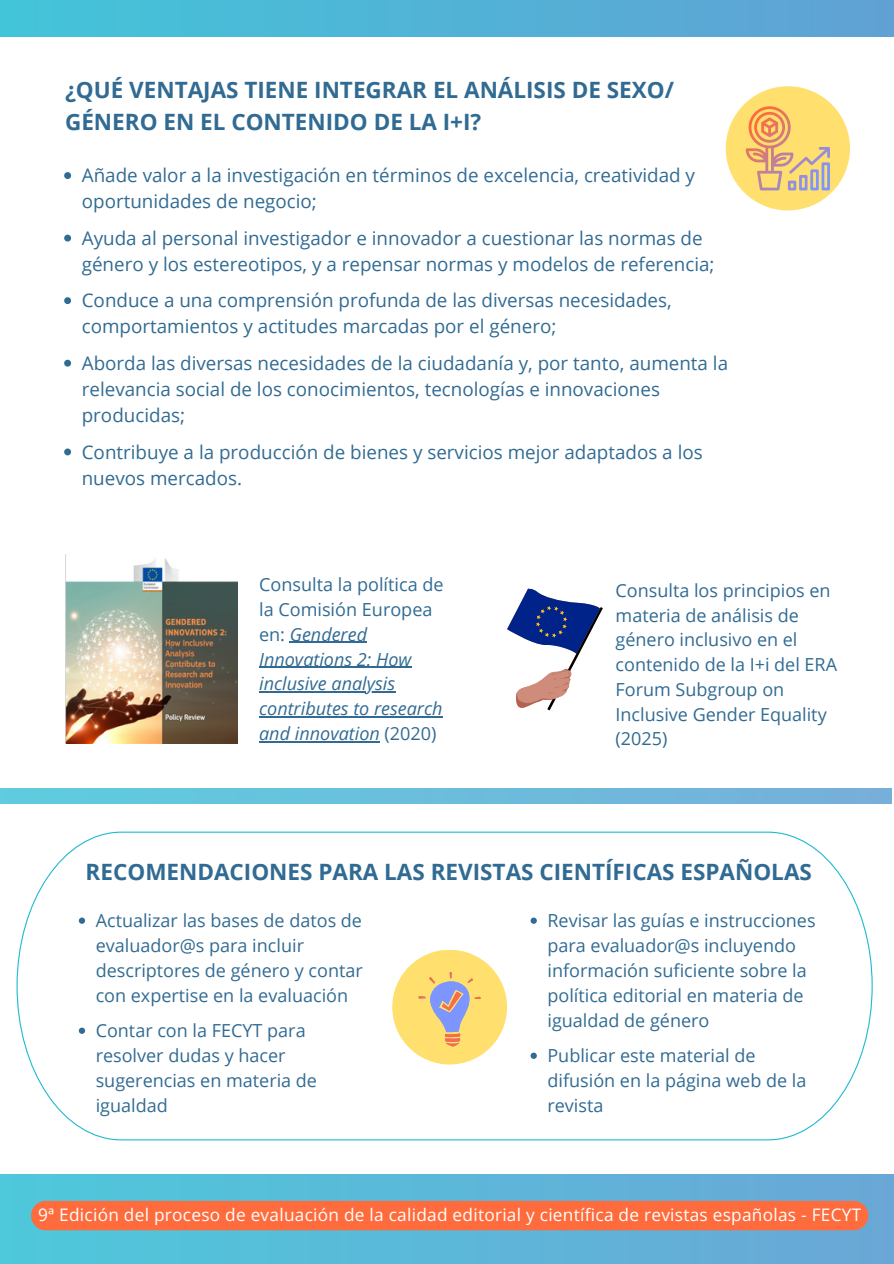
<style>
.page{position:relative;width:894px;height:1264px;background:#fff}
.page>*{position:absolute;margin:0;border:0;box-sizing:border-box;transform-origin:0 0}
.t1{font:700 22.5px/31.5px "Open Sans";color:#316b93}
.t2{font:18.75px/26.2px "Open Sans";color:#316b93}
.t3{font:18px/25px "Open Sans";color:#316b93}
.t4{font:italic 18px/24.8px "Open Sans";color:#316b93}
.t5{font:17.25px "Open Sans";letter-spacing:.015em;color:#fff}
.s1{font-style:italic}
.s2{font-style:normal}
</style>
<div class="page">
<svg style="left:16px;top:831px;width:855px;height:308px"></svg>
<svg style="left:0;top:1174px;width:893px;height:89px;background:#5cb7d7"></svg>
<svg style="left:0;top:788px;width:891px;height:15px;background:#6abddc"></svg>
<div style="left:1px;top:0;width:892px;height:36px;background:linear-gradient(to right,#43c5d9,#60a1d4)"></div>
<div style="left:392px;top:949px;width:115px;height:115px;background:#ffe06e;border-radius:50%"></div>
<svg style="left:418px;top:972px;width:62px;height:74px"></svg>
<div style="left:725px;top:86px;width:124px;height:124px;background:#ffe06e;border-radius:50%"></div>
<svg style="left:64px;top:172px;width:7px;height:7px"></svg>
<svg style="left:64px;top:235px;width:7px;height:6px"></svg>
<svg style="left:64px;top:297px;width:7px;height:7px"></svg>
<svg style="left:64px;top:360px;width:7px;height:6px"></svg>
<svg style="left:64px;top:448px;width:7px;height:7px"></svg>
<svg style="left:745px;top:106px;width:84px;height:84px"></svg>
<svg style="left:530px;top:917px;width:6px;height:6px"></svg>
<svg style="left:530px;top:1052px;width:6px;height:6px"></svg>
<div style="left:31px;top:1200px;width:837px;height:30px;background:#fe6c3d;border-radius:15px"></div>
<svg style="left:79px;top:917px;width:6px;height:6px"></svg>
<svg style="left:79px;top:1027px;width:6px;height:6px"></svg>
<hr style="left:290px;top:642px;width:77px;height:1px;background:#316b93">
<hr style="left:259px;top:666px;width:152px;height:1px;background:#316b93">
<hr style="left:259px;top:691px;width:136px;height:1px;background:#316b93">
<hr style="left:259px;top:716px;width:183px;height:1px;background:#316b93">
<hr style="left:259px;top:741px;width:121px;height:1px;background:#316b93">
<img style="left:65px;top:554px;width:172px;height:189px">
<svg style="left:507px;top:588px;width:95px;height:122px"></svg>
<h1 class="t1" style="left:65px;top:74px;width:610px">¿QUÉ VENTAJAS TIENE INTEGRAR EL ANÁLISIS DE SEXO/<br>GÉNERO EN EL CONTENIDO DE LA I+I?</h1>
<h1 class="t2" style="left:82px;top:162px;width:614px">Añade valor a la investigación en términos de excelencia, creatividad y oportunidades de negocio;</h1>
<p class="t2" style="left:82px;top:224px;width:634px">Ayuda al personal investigador e innovador a cuestionar las normas de género y los estereotipos, y a repensar normas y modelos de referencia;</p>
<p class="t2" style="left:82px;top:287px;width:591px">Conduce a una comprensión profunda de las diversas necesidades, comportamientos y actitudes marcadas por el género;</p>
<p class="t2" style="left:82px;top:349px;width:647px">Aborda las diversas necesidades de la ciudadanía y, por tanto, aumenta la relevancia social de los conocimientos, tecnologías e innovaciones producidas;</p>
<p class="t2" style="left:82px;top:438px;width:622px">Contribuye a la producción de bienes y servicios mejor adaptados a los nuevos mercados.</p>
<p class="t3" style="left:259px;top:572px;width:186px">Consulta la política de la Comisión Europea en: <span class="s1">Gendered<br>Innovations 2: How</span></p>
<p class="t4" style="left:259px;top:671px;width:185px">inclusive analysis contributes to research and innovation <span class="s2">(2020)</span></p>
<p class="t3" style="left:615px;top:577px;width:223px">Consulta los principios en materia de análisis de género inclusivo en el contenido de la I+i del ERA<br>Forum Subgroup on<br>Inclusive Gender Equality (2025)</p>
<p class="t1" style="left:86px;top:855px;width:727px">RECOMENDACIONES PARA LAS REVISTAS CIENTÍFICAS ESPAÑOLAS</p>
<p class="t3" style="left:547px;top:907px;width:269px">Revisar las guías e instrucciones para evaluador@s incluyendo información suficiente sobre la política editorial en materia de igualdad de género</p>
<p class="t3" style="left:547px;top:1042px;width:260px">Publicar este material de difusión en la página web de la revista</p>
<p class="t3" style="left:96px;top:907px;width:268px">Actualizar las bases de datos de evaluador@s para incluir descriptores de género y contar con expertise en la evaluación</p>
<p class="t3" style="left:96px;top:1017px;width:223px">Contar con la FECYT para resolver dudas y hacer sugerencias en materia de igualdad</p>
<p class="t5" style="left:38px;top:1202px;width:824px">9ª Edición del proceso de evaluación de la calidad editorial y científica de revistas españolas - FECYT</p>
</div>
